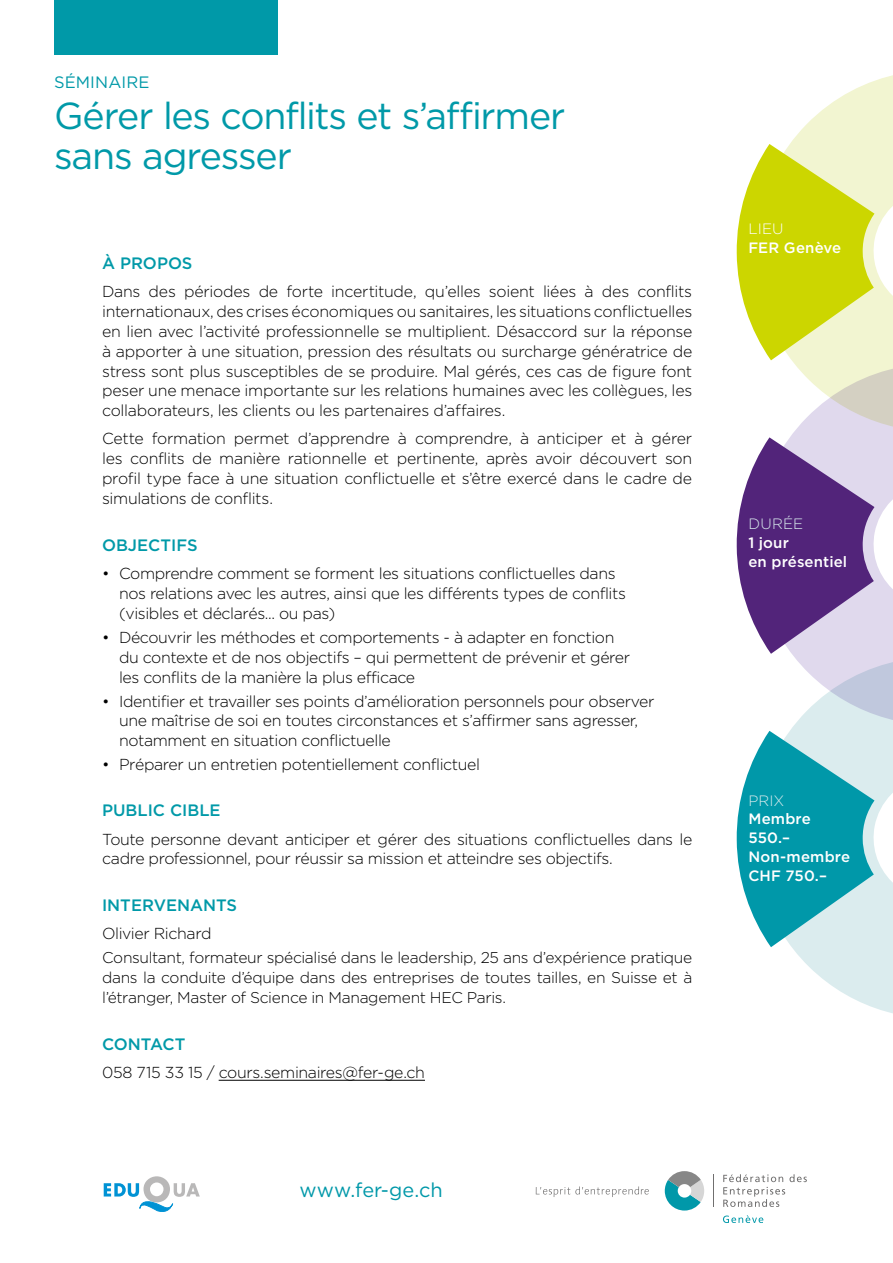
<style>
.page{position:relative;width:893px;height:1263px;background:#fff}
.page>*{position:absolute;margin:0;border:0;box-sizing:border-box;transform-origin:0 0}
.t1{font:37.5px/40.5px "Gotham HTF";letter-spacing:-.03em;color:#0099a8}
.t2{font:19.95px "Gotham HTF";color:#0098a9}
.t3{font:500 16.5px "Gotham HTF";color:#0099a8}
.t4{font:16.5px "Gotham HTF";letter-spacing:.01em;color:#0099a8}
.t5{font:300 15.9px/19.8px "Gotham HTF";letter-spacing:-.025em;color:#000}
.t6{font:300 15.6px/19.8px "Gotham HTF";letter-spacing:-.02em;color:#000;text-align:justify}
.t7{font:500 15px/18.8px "Gotham HTF";letter-spacing:.01em;color:#fff}
.t8{font:300 15px "Gotham HTF";letter-spacing:.01em;color:#d9ebed}
.t9{font:300 15px "Gotham HTF";color:#fff}
</style>
<div class="page">
<hr style="left:219px;top:1080px;width:206px;height:1px;background:#000">
<div style="left:54px;top:0;width:224px;height:54px;background:#0099a8"></div>
<svg style="left:790px;top:726px;width:103px;height:288px;fill:#dbecee"></svg>
<svg style="left:736px;top:731px;width:138px;height:216px;background:#4fb6c2"></svg>
<svg style="left:790px;top:433px;width:103px;height:293px"></svg>
<svg style="left:736px;top:437px;width:138px;height:217px;background:#8666a3"></svg>
<svg style="left:770px;top:75px;width:123px;height:358px"></svg>
<svg style="left:736px;top:144px;width:138px;height:216px;background:#dae14c"></svg>
<svg style="left:723px;top:1215px;width:40px;height:8px"></svg>
<svg style="left:665px;top:1171px;width:39px;height:39px"></svg>
<svg style="left:723px;top:1174px;width:84px;height:33px"></svg>
<hr style="left:713px;top:1175px;width:1px;height:32px;background:#706f6f">
<svg style="left:536px;top:1186px;width:113px;height:11px"></svg>
<svg style="left:104px;top:1176px;width:96px;height:36px"></svg>
<p class="t4" style="left:54px;top:73px;width:97px">SÉMINAIRE</p>
<h1 class="t1" style="left:54px;top:95px;width:513px">Gérer les conflits et s’affirmer sans agresser</h1>
<p class="t3" style="left:102px;top:254px;width:92px">À PROPOS</p>
<p class="t5" style="left:102px;top:282px;width:592px;text-align:justify">Dans des périodes de forte incertitude, qu’elles soient liées à des conflits internationaux, des crises économiques ou sanitaires, les situations conflictuelles en lien avec l’activité professionnelle se multiplient. Désaccord sur la réponse à apporter à une situation, pression des résultats ou surcharge génératrice de stress sont plus susceptibles de se produire. Mal gérés, ces cas de figure font peser une menace importante sur les relations humaines avec les collègues, les collaborateurs, les clients ou les partenaires d’affaires.</p>
<p class="t5" style="left:102px;top:429px;width:592px;text-align:justify">Cette formation permet d’apprendre à comprendre, à anticiper et à gérer les conflits de manière rationnelle et pertinente, après avoir découvert son profil type face à une situation conflictuelle et s’être exercé dans le cadre de simulations de conflits.</p>
<p class="t3" style="left:102px;top:536px;width:97px">OBJECTIFS</p>
<p class="t5" style="left:119px;top:563px;width:508px;text-indent:-17px">• Comprendre comment se forment les situations conflictuelles dans nos relations avec les autres, ainsi que les différents types de conflits (visibles et déclarés... ou pas)</p>
<p class="t5" style="left:119px;top:627px;width:512px;text-indent:-17px">• Découvrir les méthodes et comportements - à adapter en fonction du contexte et de nos objectifs – qui permettent de prévenir et gérer les conflits de la manière la plus efficace</p>
<p class="t5" style="left:119px;top:691px;width:537px;text-indent:-17px">• Identifier et travailler ses points d’amélioration personnels pour observer une maîtrise de soi en toutes circonstances et s’affirmer sans agresser, notamment en situation conflictuelle</p>
<p class="t5" style="left:102px;top:754px;width:380px">• Préparer un entretien potentiellement conflictuel</p>
<p class="t3" style="left:102px;top:801px;width:120px">PUBLIC CIBLE</p>
<p class="t5" style="left:102px;top:829px;width:592px">Toute personne devant anticiper et gérer des situations conflictuelles dans le cadre professionnel, pour réussir sa mission et atteindre ses objectifs.</p>
<p class="t3" style="left:102px;top:896px;width:137px">INTERVENANTS</p>
<p class="t5" style="left:102px;top:924px;width:111px">Olivier Richard</p>
<p class="t6" style="left:102px;top:948px;width:592px">Consultant, formateur spécialisé dans le leadership, 25 ans d’expérience pratique dans la conduite d’équipe dans des entreprises de toutes tailles, en Suisse et à l’étranger, Master of Science in Management HEC Paris.</p>
<p class="t3" style="left:102px;top:1034px;width:85px">CONTACT</p>
<p class="t5" style="left:102px;top:1062px;width:324px">058 715 33 15 / cours.seminaires@fer-ge.ch</p>
<p class="t2" style="left:299px;top:1179px;width:145px">www.fer-ge.ch</p>
<p class="t9" style="left:748px;top:220px;width:37px">LIEU</p>
<p class="t7" style="left:748px;top:237px;width:94px">FER Genève</p>
<p class="t8" style="left:748px;top:516px;width:56px">DURÉE</p>
<p class="t7" style="left:748px;top:533px;width:100px">1 jour<br>en présentiel</p>
<p class="t8" style="left:748px;top:792px;width:38px">PRIX</p>
<p class="t7" style="left:748px;top:809px;width:103px">Membre<br>550.–<br>Non-membre<br>CHF 750.–</p>
</div>
